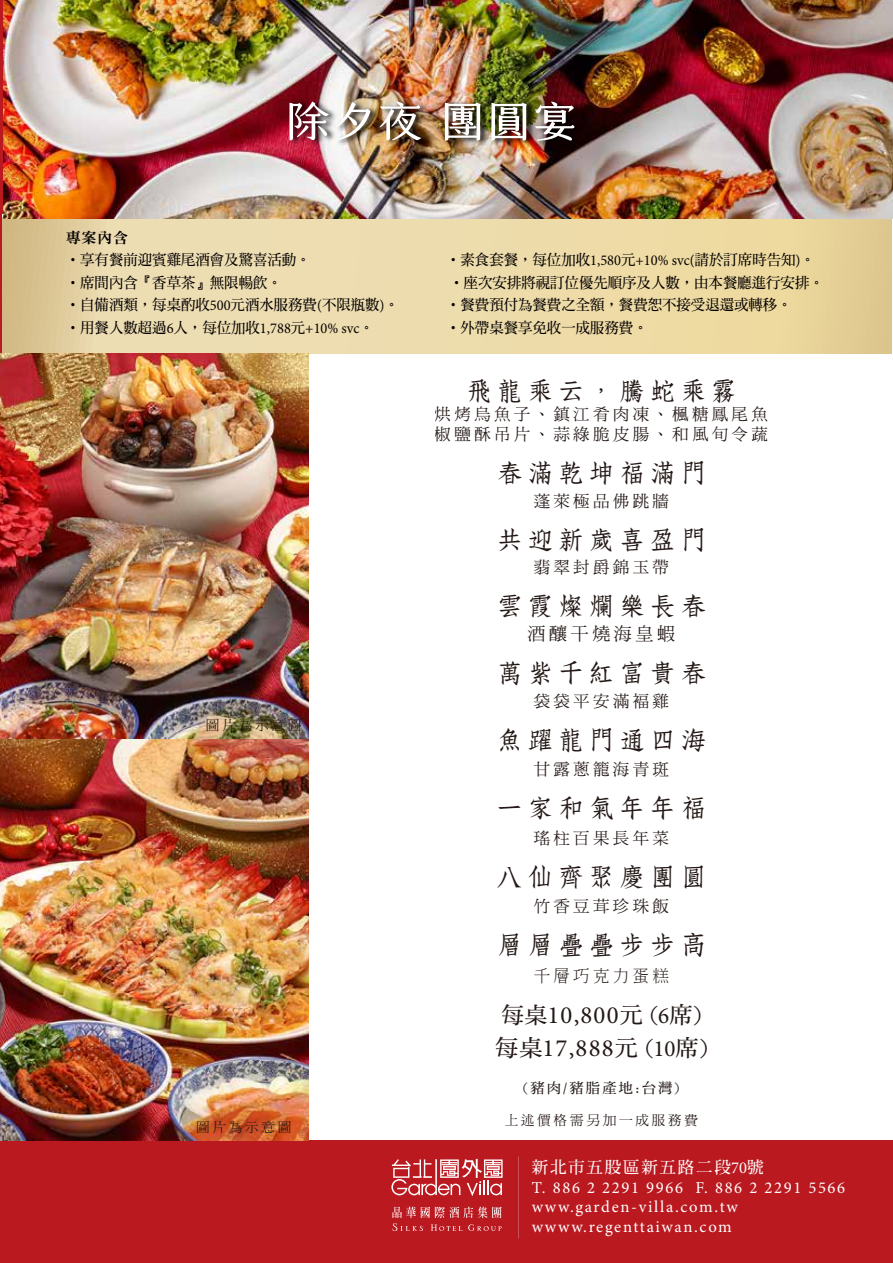
<style>
.page{position:relative;width:893px;height:1263px;background:#fff}
.page>*{position:absolute;margin:0;border:0;box-sizing:border-box;transform-origin:0 0}
.t1{font:25.5px "DF Fang Song Std W6";letter-spacing:.2em;color:#231815}
.t2{font:24.75px "Minion Pro";color:#231815}
.t3{font:23.1px "DF Ming Std W7";color:#231815}
.t4{font:18px "DF Ming Std W5";letter-spacing:.2em;color:#231815}
.t5{font:16.65px/19.8px "Minion Pro";letter-spacing:.1em;color:#fff}
.t6{font:16.65px "DF Ming Std W7";letter-spacing:.1em;color:#fff}
.t7{font:16.5px/19.8px "DF Ming Std W5";letter-spacing:.2em;color:#231815}
.t8{font:300 16.5px "Adobe Ming Std";letter-spacing:.2em;color:#231815}
.t9{font:15px/22.5px "DF Ming Std W7";color:#040000;scale:.96 1}
.t10{font:15px "DF Ming Std W9";color:#040000}
.t11{font:14.25px "DF Ming Std W7";letter-spacing:.16em;color:#231815}
.t12{font:13.65px "DF Ming Std W5";letter-spacing:.2em;color:#231815}
.s1{font-family:"Minion Pro"}
.s2{font-family:"DF Ming Std W7";font-size:22.5px}
.s3{font-family:"DF Ming Std W7";font-size:23.1px}
.s4{font-size:23.1px}
.s5{font-family:"Minion Pro";font-size:24.75px}
</style>
<div class="page">
<svg style="left:2px;top:218px;width:890px;height:136px"></svg>
<hr style="left:0;top:0;width:2px;height:672px;background:#bb1920">
<img style="left:3px;top:0;width:890px;height:218px">
<div style="left:0;top:1140px;width:893px;height:123px;background:#bb1920"></div>
<svg style="left:391px;top:1159px;width:112px;height:37px"></svg>
<svg style="left:392px;top:1206px;width:110px;height:25px"></svg>
<img style="left:239px;top:49px;width:394px;height:147px">
<img style="left:0;top:353px;width:309px;height:788px">
<svg style="left:289px;top:101px;width:40px;height:40px"></svg>
<svg style="left:336px;top:102px;width:35px;height:38px"></svg>
<img style="left:379px;top:101px;width:42px;height:40px">
<svg style="left:445px;top:103px;width:37px;height:38px"></svg>
<svg style="left:491px;top:103px;width:36px;height:38px"></svg>
<svg style="left:534px;top:101px;width:40px;height:40px"></svg>
<p class="t10" style="left:66px;top:229px;width:64px">專案內含</p>
<p class="t9" style="left:66px;top:249px;width:348px">‧享有餐前迎賓雞尾酒會及驚喜活動。<br>‧席間內含『香草茶』無限暢飲。<br>‧自備酒類，每桌酌收<span class="s1">500</span>元酒水服務費<span class="s1">(</span>不限瓶數<span class="s1">)</span>。‧用餐人數超過<span class="s1">6</span>人，每位加收<span class="s1">1,788</span>元<span class="s1">+10% svc</span>。</p>
<p class="t9" style="left:446px;top:248px;width:395px">‧素食套餐，每位加收<span class="s1">1,580</span>元<span class="s1">+10% svc(</span>請於訂席時告知<span class="s1">)</span>。‧座次安排將視訂位優先順序及人數，由本餐廳進行安排。‧餐費預付為餐費之全額，餐費恕不接受退還或轉移。<br>‧外帶桌餐享免收一成服務費。</p>
<p class="t12" style="left:206px;top:718px;width:97px">圖片為示意圖</p>
<p class="t12" style="left:196px;top:1120px;width:97px">圖片為示意圖</p>
<h1 class="t1" style="left:466px;top:377px;width:272px">飛龍乘云，騰蛇乘霧</h1>
<p class="t7" style="left:435px;top:404px;width:335px">烘烤烏魚子、鎮江肴肉凍、楓糖鳳尾魚椒鹽酥吊片、蒜綠脆皮腸、和風旬令蔬</p>
<h1 class="t1" style="left:497px;top:459px;width:210px">春滿乾坤福滿門</h1>
<p class="t7" style="left:534px;top:491px;width:137px">蓬萊極品佛跳牆</p>
<h1 class="t1" style="left:497px;top:526px;width:210px">共迎新歲喜盈門</h1>
<p class="t7" style="left:534px;top:557px;width:137px">翡翠封爵錦玉帶</p>
<h1 class="t1" style="left:497px;top:592px;width:210px">雲霞燦爛樂長春</h1>
<p class="t4" style="left:528px;top:624px;width:149px">酒釀干燒海皇蝦</p>
<h1 class="t1" style="left:497px;top:659px;width:210px">萬紫千紅富貴春</h1>
<p class="t7" style="left:534px;top:691px;width:137px">袋袋平安滿褔雞</p>
<h1 class="t1" style="left:497px;top:726px;width:210px">魚躍龍門通四海</h1>
<p class="t7" style="left:534px;top:759px;width:137px">甘露蔥籠海青斑</p>
<h1 class="t1" style="left:497px;top:794px;width:210px">一家和氣年年福</h1>
<p class="t7" style="left:534px;top:827px;width:137px">瑤柱百果長年菜</p>
<h1 class="t1" style="left:497px;top:862px;width:210px">八仙齊聚慶團圓</h1>
<p class="t7" style="left:534px;top:896px;width:137px">竹香豆茸珍珠飯</p>
<h1 class="t1" style="left:497px;top:931px;width:210px">層層疊疊步步高</h1>
<p class="t8" style="left:534px;top:967px;width:137px">千層巧克力蛋糕</p>
<h2 class="t2" style="left:501px;top:1000px;width:201px"><span class="s2">每桌</span>10,800<span class="s3">元 (</span><span class="s4">6</span><span class="s3">席)</span></h2>
<h3 class="t3" style="left:495px;top:1035px;width:214px">每桌<span class="s5">17,888</span>元 (<span class="s1">10</span>席)</h3>
<p class="t11" style="left:523px;top:1080px;width:158px">(豬肉/豬脂產地:台灣)</p>
<p class="t12" style="left:505px;top:1112px;width:195px">上述價格需另加一成服務費</p>
<p class="t6" style="left:532px;top:1158px;width:233px">新北市五股區新五路二段<span class="s1">70</span>號</p>
<p class="t5" style="left:532px;top:1178px;width:315px">T. 886 2 2291 9966 F. 886 2 2291 5566 www.garden-villa.com.tw wwww.regenttaiwan.com</p>
</div>
